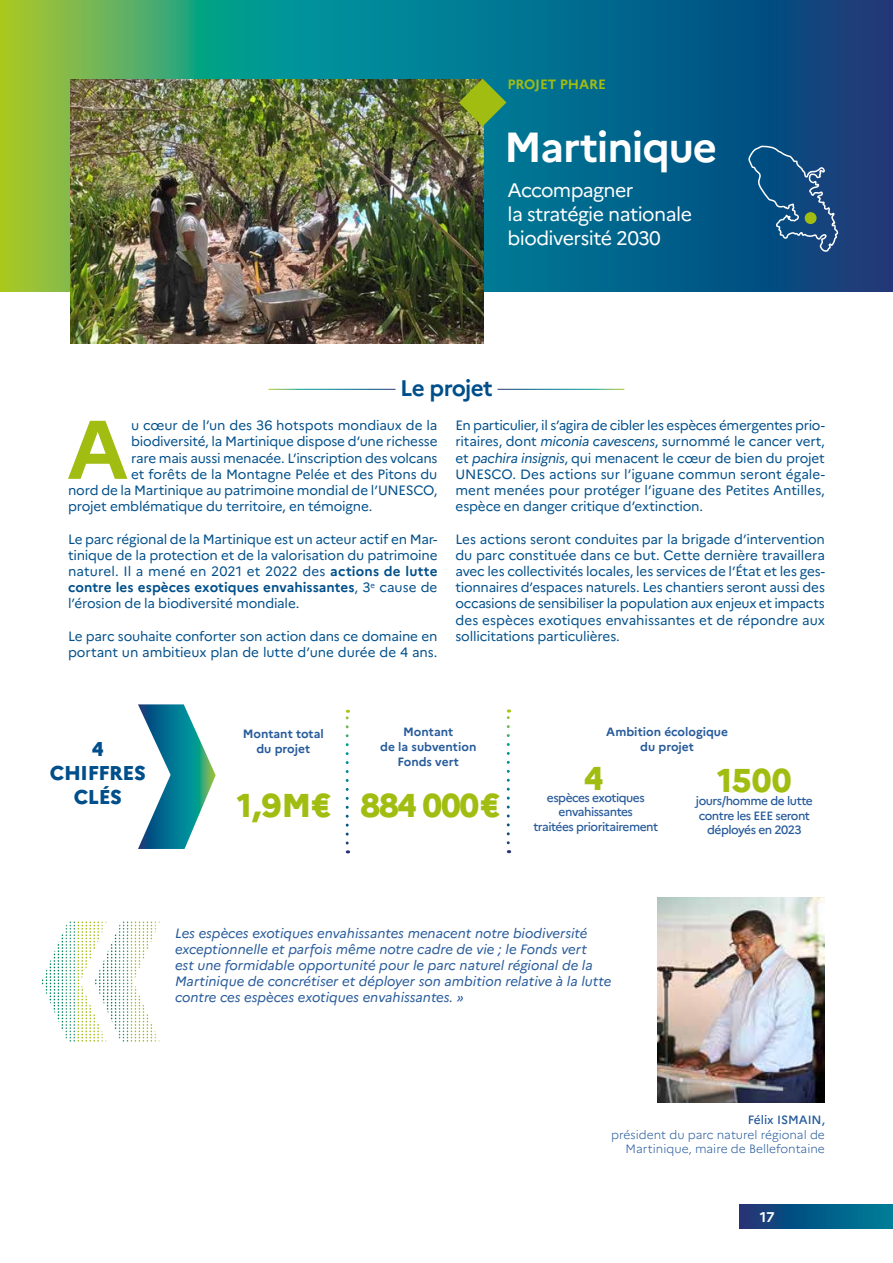
<style>
.page{position:relative;width:893px;height:1263px;background:#fff}
.page>*{position:absolute;margin:0;border:0;box-sizing:border-box;transform-origin:0 0}
.t1{font:700 82.95px "Marianne";color:#a2bd12}
.t2{font:700 42px "Marianne";letter-spacing:-.03em;color:#fff}
.t3{font:800 33px "Marianne";letter-spacing:-.025em;color:#a2bd12}
.t4{font:700 22.5px "Marianne";letter-spacing:-.03em;color:#004f8a}
.t5{font:800 19.95px/24px "Marianne";letter-spacing:-.02em;color:#004f8a;text-align:center}
.t6{font:19.5px/24px "Marianne";letter-spacing:-.03em;color:#fff}
.t7{font:700 14.1px "Marianne";color:#fff}
.t8{font:13.5px/16.2px "Marianne";letter-spacing:-.015em;color:#004f8a;text-align:justify}
.t9{font:italic 13.5px/16.2px "Marianne";color:#275b9b}
.t10{font:700 13.5px "Marianne";letter-spacing:-.01em;color:#a2bd12}
.t11{font:500 12px/14.4px "Marianne";letter-spacing:-.04em;color:#275b9b;text-align:center}
.t12{font:700 12px/15px "Marianne";color:#275b9b;text-align:center}
.t13{font:300 12px/14.4px "Marianne";color:#275b9b;text-align:right}
.t14{font:500 12px "Marianne";color:#275b9b}
.s1{font-weight:700}
.s2{font-style:italic}
</style>
<div class="page">
<svg style="left:0;top:0;width:893px;height:292px;background:#1c737d"></svg>
<img style="left:71px;top:79px;width:412px;height:265px">
<svg style="left:748px;top:145px;width:91px;height:108px;background:#1c5688"></svg>
<svg style="left:138px;top:704px;width:78px;height:145px"></svg>
<svg style="left:507px;top:709px;width:3px;height:134px"></svg>
<svg style="left:346px;top:710px;width:3px;height:133px"></svg>
<img style="left:657px;top:897px;width:167px;height:206px">
<svg style="left:42px;top:921px;width:118px;height:121px"></svg>
<svg style="left:459px;top:79px;width:47px;height:47px;background:#6f9d3b"></svg>
<div style="left:805px;top:212px;width:12px;height:12px;background:#a2bd12;border-radius:50%"></div>
<div style="left:740px;top:1204px;width:153px;height:25px;background:linear-gradient(to right,#193475,#008098)"></div>
<p class="t10" style="left:507px;top:74px;width:100px">PROJET PHARE</p>
<h2 class="t2" style="left:504px;top:115px;width:214px">Martinique</h2>
<h3 class="t6" style="left:507px;top:177px;width:186px">Accompagner<br>la stratégie nationale biodiversité 2030</h3>
<h3 class="t4" style="left:400px;top:371px;width:94px">Le projet</h3>
<h1 class="t1" style="left:67px;top:385px;width:63px">A</h1>
<p class="t8" style="left:131px;top:416px;width:308px">u cœur de l’un des 36 hotspots mondiaux de la</p>
<p class="t8" style="left:131px;top:432px;width:308px">biodiversité, la Martinique dispose d’une richesse</p>
<p class="t8" style="left:131px;top:449px;width:308px">rare mais aussi menacée. L’inscription des volcans</p>
<p class="t8" style="left:131px;top:465px;width:308px">et forêts de la Montagne Pelée et des Pitons du</p>
<p class="t8" style="left:68px;top:481px;width:371px">nord de la Martinique au patrimoine mondial de l’UNESCO,</p>
<p class="t8" style="left:68px;top:497px;width:306px">projet emblématique du territoire, en témoigne.</p>
<p class="t8" style="left:68px;top:530px;width:371px">Le parc régional de la Martinique est un acteur actif en Mar&shy;tinique de la protection et de la valorisation du patrimoine naturel. Il a mené en 2021 et 2022 des <span class="s1">actions de lutte contre les espèces exotiques envahissantes</span>, 3<sup>e</sup> cause de l’érosion de la biodiversité mondiale.</p>
<p class="t8" style="left:68px;top:627px;width:371px">Le parc souhaite conforter son action dans ce domaine en portant un ambitieux plan de lutte d’une durée de 4 ans.</p>
<p class="t8" style="left:455px;top:416px;width:371px">En particulier, il s’agira de cibler les espèces émergentes prio&shy;ritaires, dont <span class="s2">miconia cavescens</span>, surnommé le cancer vert, et <span class="s2">pachira insignis</span>, qui menacent le cœur de bien du projet UNESCO. Des actions sur l’iguane commun seront égale&shy;ment menées pour protéger l’iguane des Petites Antilles, espèce en danger critique d’extinction.</p>
<p class="t8" style="left:455px;top:530px;width:371px">Les actions seront conduites par la brigade d’intervention du parc constituée dans ce but. Cette dernière travaillera avec les collectivités locales, les services de l’État et les ges&shy;tionnaires d’espaces naturels. Les chantiers seront aussi des occasions de sensibiliser la population aux enjeux et impacts des espèces exotiques envahissantes et de répondre aux sollicitations particulières.</p>
<h3 class="t5" style="left:50px;top:735px;width:97px">4<br>CHIFFRES<br>CLÉS</h3>
<p class="t12" style="left:243px;top:725px;width:83px">Montant total du projet</p>
<h3 class="t3" style="left:237px;top:780px;width:96px">1,9M€</h3>
<p class="t12" style="left:380px;top:724px;width:98px">Montant<br>de la subvention<br>Fonds vert</p>
<h3 class="t3" style="left:361px;top:780px;width:141px">884 000 €</h3>
<p class="t12" style="left:606px;top:723px;width:124px">Ambition écologique du projet</p>
<h3 class="t3" style="left:584px;top:752px;width:21px">4</h3>
<p class="t11" style="left:533px;top:789px;width:126px">espèces exotiques envahissantes<br>traitées prioritairement</p>
<h3 class="t3" style="left:717px;top:755px;width:76px">1500</h3>
<p class="t11" style="left:696px;top:793px;width:118px">jours/homme de lutte contre les EEE seront déployés en 2023</p>
<p class="t9" style="left:175px;top:924px;width:438px">Les espèces exotiques envahissantes menacent notre biodiversité exceptionnelle et parfois même notre cadre de vie ; le Fonds vert<br>est une formidable opportunité pour le parc naturel régional de la Martinique de concrétiser et déployer son ambition relative à la lutte contre ces espèces exotiques envahissantes. »</p>
<p class="t14" style="left:748px;top:1111px;width:79px">Félix ISMAIN,</p>
<p class="t13" style="left:611px;top:1126px;width:215px">président du parc naturel régional de<br>Martinique, maire de Bellefontaine</p>
<p class="t7" style="left:760px;top:1206px;width:16px">17</p>
</div>
